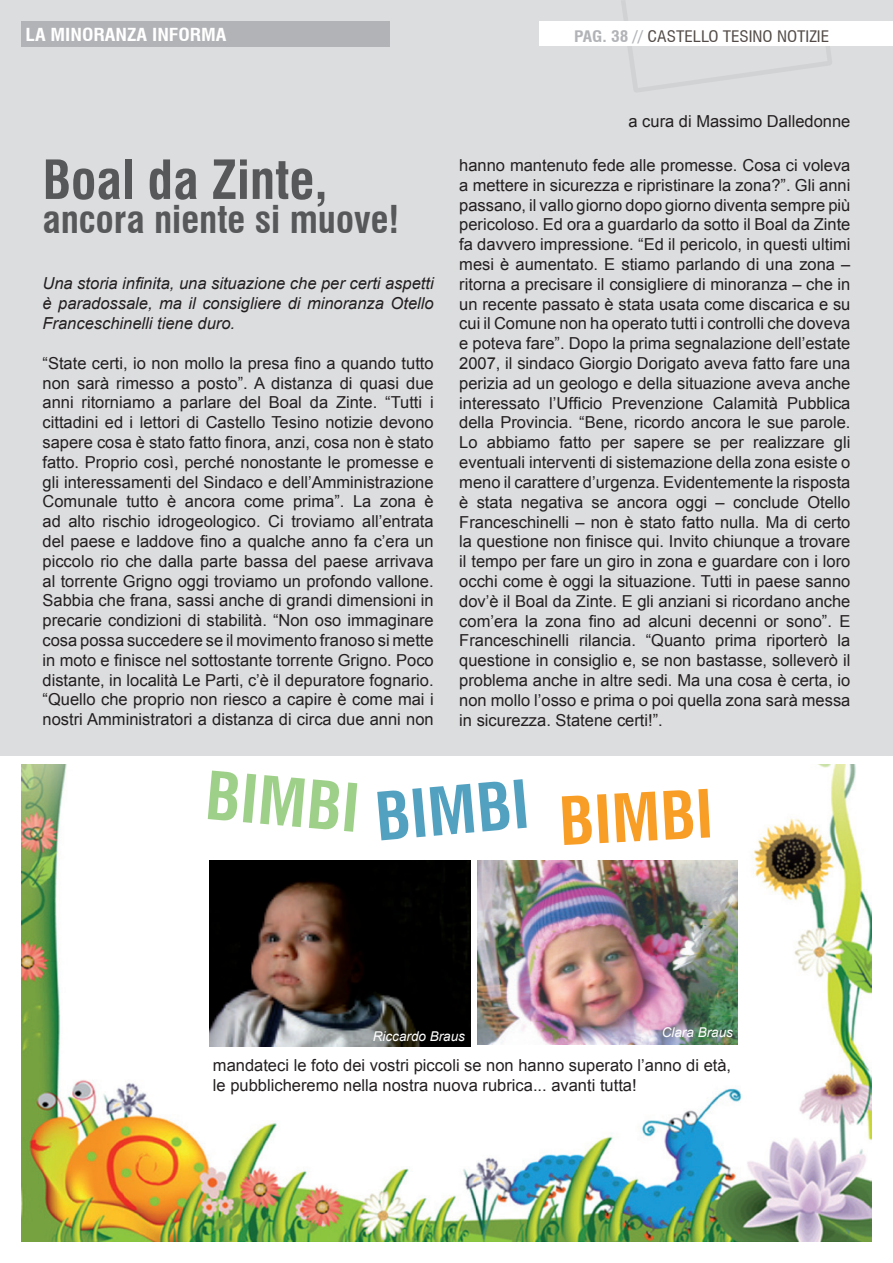
<style>
.page{position:relative;width:893px;height:1263px;background:#fff}
.page>*{position:absolute;margin:0;border:0;box-sizing:border-box;transform-origin:0 0}
.t1{font:700 condensed 64.65px "Swiss 721 BT";color:#9fd08a}
.t2{font:700 condensed 64.65px "Swiss 721 BT";color:#53a1c0}
.t3{font:700 condensed 64.65px "Swiss 721 BT";color:#f89e26}
.t4{font:700 condensed 52.5px "Swiss 721 BT";color:#57585a}
.t5{font:700 condensed 37.5px "Swiss 721 BT";color:#57585a}
.t6{font:700 condensed 17.55px "Swiss 721 BT";color:#fff;scale:1.11 1}
.t7{font:16.5px/19.8px "Arial";color:#231f20;text-align:justify}
.t8{font:italic 16.5px/19.8px "Arial";color:#231f20;text-align:justify}
.t9{font:700 condensed 15.6px "Swiss 721 BT";color:#b2b3b7;scale:1.11 1}
.t10{font:condensed 15.6px "Swiss 721 BT";color:#524a47;scale:1.11 1}
.t11{font:italic 13.5px "Arial";color:#fff}
.s1{font-weight:400;color:#524a47}
</style>
<div class="page">
<div style="left:0;top:0;width:893px;height:755px;background:#dcdddf"></div>
<img style="left:21px;top:765px;width:851px;height:477px">
<svg style="left:621px;top:1px;width:211px;height:91px"></svg>
<div style="left:21px;top:21px;width:369px;height:26px;background:#b2b3b7"></div>
<div style="left:540px;top:21px;width:353px;height:25px;background:#fff"></div>
<img style="left:210px;top:861px;width:260px;height:185px">
<img style="left:478px;top:860px;width:260px;height:184px">
<p class="t6" style="left:26px;top:24px;width:183px">la minoranza informa</p>
<p class="t9" style="left:574px;top:27px;width:75px">pag. 38 // <span class="s1">CASTELLO</span></p>
<p class="t10" style="left:723px;top:27px;width:9px">TESINO</p>
<p class="t10" style="left:777px;top:27px;width:8px">NOTIZIE</p>
<p class="t4" style="left:43px;top:148px;width:287px">Boal da Zinte,</p>
<p class="t5" style="left:43px;top:197px;width:358px">ancora niente si muove!</p>
<p class="t8" style="left:43px;top:274px;width:393px">Una storia infinita, una situazione che per certi aspetti è paradossale, ma il consigliere di minoranza Otello Franceschinelli tiene duro.</p>
<p class="t7" style="left:43px;top:353px;width:393px">“State certi, io non mollo la presa fino a quando tutto non sarà rimesso a posto”. A distanza di quasi due anni ritorniamo a parlare del Boal da Zinte. “Tutti i cittadini ed i lettori di Castello Tesino notizie devono sapere cosa è stato fatto finora, anzi, cosa non è stato fatto. Proprio così, perché nonostante le promesse e gli interessamenti del Sindaco e dell’Amministrazione Comunale tutto è ancora come prima”. La zona è ad alto rischio idrogeologico. Ci troviamo all’entrata del paese e laddove fino a qualche anno fa c’era un piccolo rio che dalla parte bassa del paese arrivava al torrente Grigno oggi troviamo un profondo vallone.<br>Sabbia che frana, sassi anche di grandi dimensioni in precarie condizioni di stabilità. “Non oso immaginare cosa possa succedere se il movimento franoso si mette in moto e finisce nel sottostante torrente Grigno. Poco distante, in località Le Parti, c’è il depuratore fognario. “Quello che proprio non riesco a capire è come mai i nostri Amministratori a distanza di circa due anni non</p>
<p class="t7" style="left:628px;top:112px;width:223px">a cura di Massimo Dalledonne</p>
<p class="t7" style="left:459px;top:156px;width:393px">hanno mantenuto fede alle promesse. Cosa ci voleva a mettere in sicurezza e ripristinare la zona?”. Gli anni passano, il vallo giorno dopo giorno diventa sempre più pericoloso. Ed ora a guardarlo da sotto il Boal da Zinte fa davvero impressione. “Ed il pericolo, in questi ultimi mesi è aumentato. E stiamo parlando di una zona – ritorna a precisare il consigliere di minoranza – che in un recente passato è stata usata come discarica e su cui il Comune non ha operato tutti i controlli che doveva e poteva fare”. Dopo la prima segnalazione dell’estate 2007, il sindaco Giorgio Dorigato aveva fatto fare una perizia ad un geologo e della situazione aveva anche interessato l’Ufficio Prevenzione Calamità Pubblica della Provincia. “Bene, ricordo ancora le sue parole.<br>Lo abbiamo fatto per sapere se per realizzare gli eventuali interventi di sistemazione della zona esiste o meno il carattere d’urgenza. Evidentemente la risposta è stata negativa se ancora oggi – conclude Otello Franceschinelli – non è stato fatto nulla. Ma di certo la questione non finisce qui. Invito chiunque a trovare il tempo per fare un giro in zona e guardare con i loro occhi come è oggi la situazione. Tutti in paese sanno dov’è il Boal da Zinte. E gli anziani si ricordano anche com’era la zona fino ad alcuni decenni or sono”. E Franceschinelli rilancia. “Quanto prima riporterò la questione in consiglio e, se non bastasse, solleverò il problema anche in altre sedi. Ma una cosa è certa, io non mollo l’osso e prima o poi quella zona sarà messa in sicurezza. Statene certi!”.</p>
<p class="t1" style="left:209px;top:757px;width:50px;rotate:5deg">BIMBI</p>
<p class="t2" style="left:372px;top:779px;width:50px;rotate:-5deg">BIMBI</p>
<p class="t3" style="left:557px;top:783px;width:50px;rotate:-3deg">BIMBI</p>
<p class="t11" style="left:373px;top:1027px;width:94px">Riccardo Braus</p>
<p class="t11" style="left:662px;top:1023px;width:73px">Clara Braus</p>
<p class="t7" style="left:213px;top:1055px;width:520px">mandateci le foto dei vostri piccoli se non hanno superato l’anno di età, le pubblicheremo nella nostra nuova rubrica... avanti tutta!</p>
</div>
